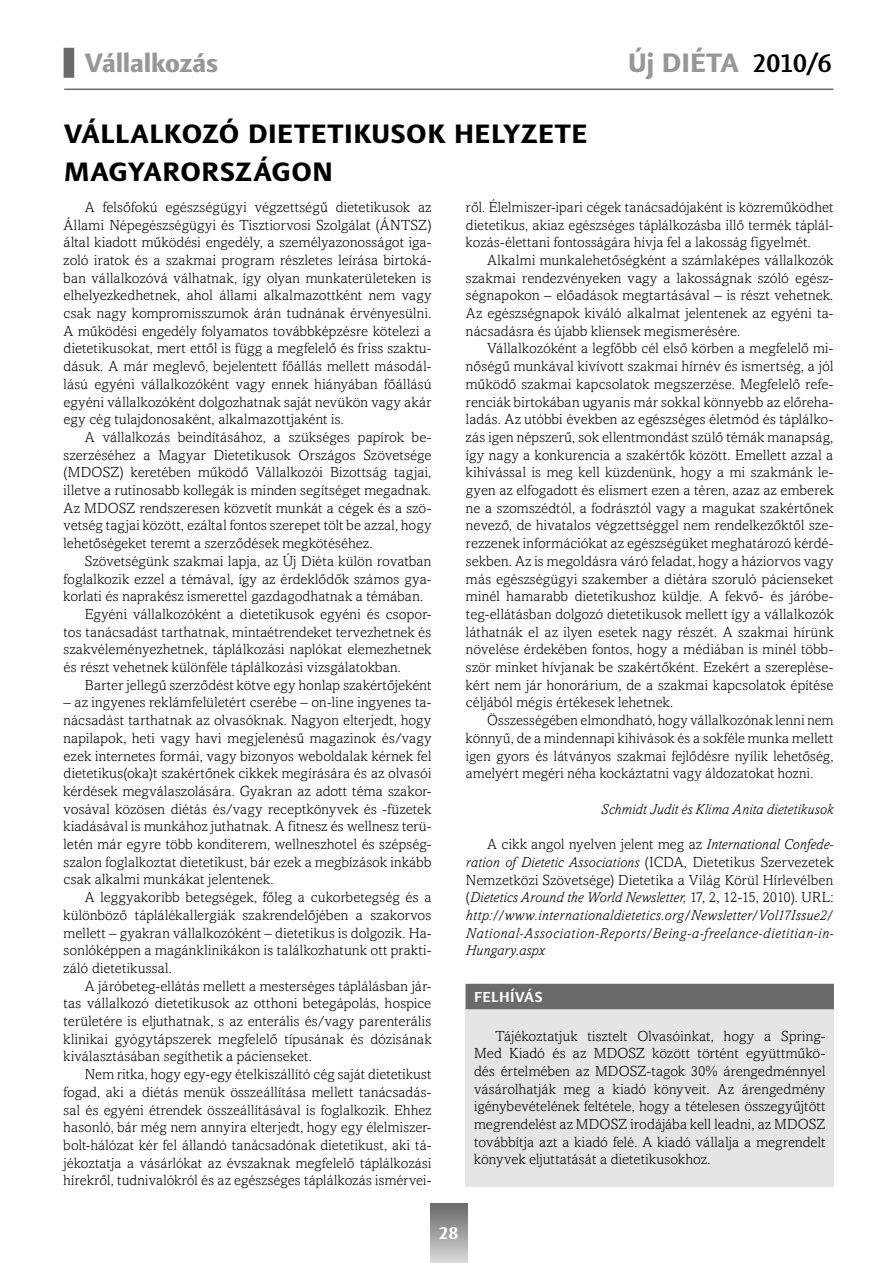
<style>
.page{position:relative;width:893px;height:1263px;background:#fff}
.page>*{position:absolute;margin:0;border:0;box-sizing:border-box;transform-origin:0 0}
.t1{font:800 27px/37.5px "Finnegan";letter-spacing:.16em;color:#000}
.t2{font:800 27px "Finnegan";letter-spacing:-.005em;color:#969797}
.t3{font:700 18px "Finnegan";color:#fff}
.t4{font:300 14.7px/17.7px "Amasis";letter-spacing:.01em;color:#000;text-align:justify}
.t5{font:italic 300 14.7px/17.7px "Amasis";letter-spacing:.025em;color:#000;text-align:justify}
.t6{font:italic 300 14.7px "Amasis";letter-spacing:.005em;color:#000}
.t7{font:700 14.7px "Finnegan";letter-spacing:.03em;color:#fff}
.s1{font-weight:500;color:#000}
.s2{font-style:normal}
</style>
<div class="page">
<div style="left:430px;top:1203px;width:37px;height:60px;background:linear-gradient(to bottom,#656767,#d7d8d9)"></div>
<hr style="left:64px;top:89px;width:769px;height:1px;background:#6a6c6b">
<div style="left:64px;top:48px;width:10px;height:30px;background:#6a6c6b"></div>
<div style="left:466px;top:984px;width:368px;height:202px;background:#e5e5e6"></div>
<div style="left:466px;top:984px;width:368px;height:25px;background:#6a6c6b"></div>
<h1 class="t2" style="left:85px;top:47px;width:135px">VÁLLALKOZÁS</h1>
<h1 class="t2" style="left:628px;top:47px;width:205px">ÚJ DIÉTA <span class="s1">2010/6</span></h1>
<h1 class="t1" style="left:64px;top:115px;width:525px">VÁLLALKOZÓ DI ETETIKUSOK HELYZETE<br>MAGYARORSZÁGON</h1>
<p class="t4" style="left:64px;top:198px;width:369px;text-indent:21px">A felsőfokú egészségügyi végzettségű dietetikusok az Állami Népegészségügyi és Tisztiorvosi Szolgálat (ÁNTSZ) által kiadott működési engedély, a személyazonosságot iga&shy;zoló iratok és a szakmai program részletes leírása birtoká&shy;ban vállalkozóvá válhatnak, így olyan munkaterületeken is elhelyezkedhetnek, ahol állami alkalmazottként nem vagy csak nagy kompromisszumok árán tudnának érvényesülni.<br>A működési engedély folyamatos továbbképzésre kötelezi a dietetikusokat, mert ettől is függ a megfelelő és friss szaktu&shy;dásuk. A már meglevő, bejelentett főállás mellett másodál&shy;lású egyéni vállalkozóként vagy ennek hiányában főállású egyéni vállalkozóként dolgozhatnak saját nevükön vagy akár egy cég tulajdonosaként, alkalmazottjaként is.</p>
<p class="t4" style="left:64px;top:428px;width:369px;text-indent:21px">A vállalkozás beindításához, a szükséges papírok be&shy;szerzéséhez a Magyar Dietetikusok Országos Szövetsége (MDOSZ) keretében működő Vállalkozói Bizottság tagjai, illetve a rutinosabb kollegák is minden segítséget megadnak.<br>Az MDOSZ rendszeresen közvetít munkát a cégek és a szö&shy;vetség tagjai között, ezáltal fontos szerepet tölt be azzal, hogy lehetőségeket teremt a szerződések megkötéséhez.</p>
<p class="t4" style="left:85px;top:552px;width:348px">Szövetségünk szakmai lapja, az Új Diéta külön rovatban</p>
<p class="t4" style="left:64px;top:570px;width:369px">foglalkozik ezzel a témával, így az érdeklődők számos gya-</p>
<p class="t4" style="left:64px;top:587px;width:361px">korlati és naprakész ismerettel gazdagodhatnak a témában.</p>
<p class="t4" style="left:85px;top:605px;width:348px">Egyéni vállalkozóként a dietetikusok egyéni és csopor-</p>
<p class="t4" style="left:64px;top:623px;width:369px">tos tanácsadást tarthatnak, mintaétrendeket tervezhetnek és</p>
<p class="t4" style="left:64px;top:640px;width:369px">szakvéleményezhetnek, táplálkozási naplókat elemezhetnek</p>
<p class="t4" style="left:64px;top:658px;width:339px">és részt vehetnek különféle táplálkozási vizsgálatokban.</p>
<p class="t4" style="left:85px;top:676px;width:348px">Barter jellegű szerződést kötve egy honlap szakértőjeként</p>
<p class="t4" style="left:64px;top:693px;width:369px">– az ingyenes reklámfelületért cserébe – on-line ingyenes ta&shy;nácsadást tarthatnak az olvasóknak. Nagyon elterjedt, hogy napilapok, heti vagy havi megjelenésű magazinok és/vagy ezek internetes formái, vagy bizonyos weboldalak kérnek fel dietetikus(oka)t szakértőnek cikkek megírására és az olvasói kérdések megválaszolására. Gyakran az adott téma szakor&shy;vosával közösen diétás és/vagy receptkönyvek és -füzetek kiadásával is munkához juthatnak. A fitnesz és wellnesz terü&shy;letén már egyre több konditerem, wellneszhotel és szépség&shy;szalon foglalkoztat dietetikust, bár ezek a megbízások inkább csak alkalmi munkákat jelentenek.</p>
<p class="t4" style="left:64px;top:888px;width:369px;text-indent:21px">A leggyakoribb betegségek, főleg a cukorbetegség és a különböző táplálékallergiák szakrendelőjében a szakorvos mellett – gyakran vállalkozóként – dietetikus is dolgozik. Ha&shy;sonlóképpen a magánklinikákon is találkozhatunk ott prakti&shy;záló dietetikussal.</p>
<p class="t4" style="left:64px;top:977px;width:369px;text-indent:21px">A járóbeteg-ellátás mellett a mesterséges táplálásban jár&shy;tas vállalkozó dietetikusok az otthoni betegápolás, hospice területére is eljuthatnak, s az enterális és/vagy parenterális klinikai gyógytápszerek megfelelő típusának és dózisának kiválasztásában segíthetik a pácienseket.</p>
<p class="t4" style="left:64px;top:1065px;width:369px;text-indent:21px">Nem ritka, hogy egy-egy ételkiszállító cég saját dietetikust fogad, aki a diétás menük összeállítása mellett tanácsadás&shy;sal és egyéni étrendek összeállításával is foglalkozik. Ehhez hasonló, bár még nem annyira elterjedt, hogy egy élelmiszer&shy;bolt-hálózat kér fel állandó tanácsadónak dietetikust, aki tá&shy;jékoztatja a vásárlókat az évszaknak megfelelő táplálkozási hírekről, tudnivalókról és az egészséges táplálkozás ismérvei-</p>
<p class="t4" style="left:466px;top:198px;width:369px">ről. Élelmiszer-ipari cégek tanácsadójaként is közreműködhet dietetikus, akiaz egészséges táplálkozásba illő termék táplál&shy;kozás-élettani fontosságára hívja fel a lakosság figyelmét.</p>
<p class="t4" style="left:466px;top:251px;width:369px;text-indent:21px">Alkalmi munkalehetőségként a számlaképes vállalkozók szakmai rendezvényeken vagy a lakosságnak szóló egész&shy;ségnapokon – előadások megtartásával – is részt vehetnek.<br>Az egészségnapok kiváló alkalmat jelentenek az egyéni ta&shy;nácsadásra és újabb kliensek megismerésére.</p>
<p class="t4" style="left:466px;top:339px;width:369px;text-indent:21px">Vállalkozóként a legfőbb cél első körben a megfelelő mi&shy;nőségű munkával kivívott szakmai hírnév és ismertség, a jól működő szakmai kapcsolatok megszerzése. Megfelelő refe&shy;renciák birtokában ugyanis már sokkal könnyebb az előreha&shy;ladás. Az utóbbi években az egészséges életmód és táplálko&shy;zás igen népszerű, sok ellentmondást szülő témák manapság, így nagy a konkurencia a szakértők között. Emellett azzal a kihívással is meg kell küzdenünk, hogy a mi szakmánk le&shy;gyen az elfogadott és elismert ezen a téren, azaz az emberek ne a szomszédtól, a fodrásztól vagy a magukat szakértőnek nevező, de hivatalos végzettséggel nem rendelkezőktől sze&shy;rezzenek információkat az egészségüket meghatározó kérdé&shy;sekben. Az is megoldásra váró feladat, hogy a háziorvos vagy más egészségügyi szakember a diétára szoruló pácienseket minél hamarabb dietetikushoz küldje. A fekvő- és járóbe&shy;teg-ellátásban dolgozó dietetikusok mellett így a vállalkozók láthatnák el az ilyen esetek nagy részét. A szakmai hírünk növelése érdekében fontos, hogy a médiában is minél több&shy;ször minket hívjanak be szakértőként. Ezekért a szereplése&shy;kért nem jár honorárium, de a szakmai kapcsolatok építése céljából mégis értékesek lehetnek.</p>
<p class="t4" style="left:466px;top:711px;width:369px;text-indent:21px">Összességében elmondható, hogy vállalkozónak lenni nem könnyű, de a mindennapi kihívások és a sokféle munka mellett igen gyors és látványos szakmai fejlődésre nyílik lehetőség, amelyért megéri néha kockáztatni vagy áldozatokat hozni.</p>
<p class="t6" style="left:601px;top:800px;width:234px">Schmidt Judit és Klima Anita dietetikusok</p>
<p class="t5" style="left:466px;top:835px;width:369px;text-indent:21px"><span class="s2">A cikk angol nyelven jelent meg az</span> International Confede&shy;ration of Dietetic Associations <span class="s2">(ICDA, Dietetikus Szervezetek Nemzetközi Szövetsége) Dietetika a Világ Körül Hírlevélben (</span>Dietetics Around the World Newsletter<span class="s2">, 17, 2, 12-15, 2010). URL: </span>http://www.internationaldietetics.org/Newsletter/Vol17Issue2/ National-Association-Reports/Being-a-freelance-dietitian-in-Hungary.aspx</p>
<p class="t7" style="left:474px;top:988px;width:70px">FELHÍVÁS</p>
<p class="t4" style="left:474px;top:1027px;width:353px;text-indent:21px">Tájékoztatjuk tisztelt Olvasóinkat, hogy a Spring-Med Kiadó és az MDOSZ között történt együttműkö&shy;dés értelmében az MDOSZ-tagok 30% árengedménnyel vásárolhatják meg a kiadó könyveit. Az árengedmény igénybevételének feltétele, hogy a tételesen összegyűjtött megrendelést az MDOSZ irodájába kell leadni, az MDOSZ továbbítja azt a kiadó felé. A kiadó vállalja a megrendelt könyvek eljuttatását a dietetikusokhoz.</p>
<p class="t3" style="left:439px;top:1222px;width:21px">28</p>
</div>
